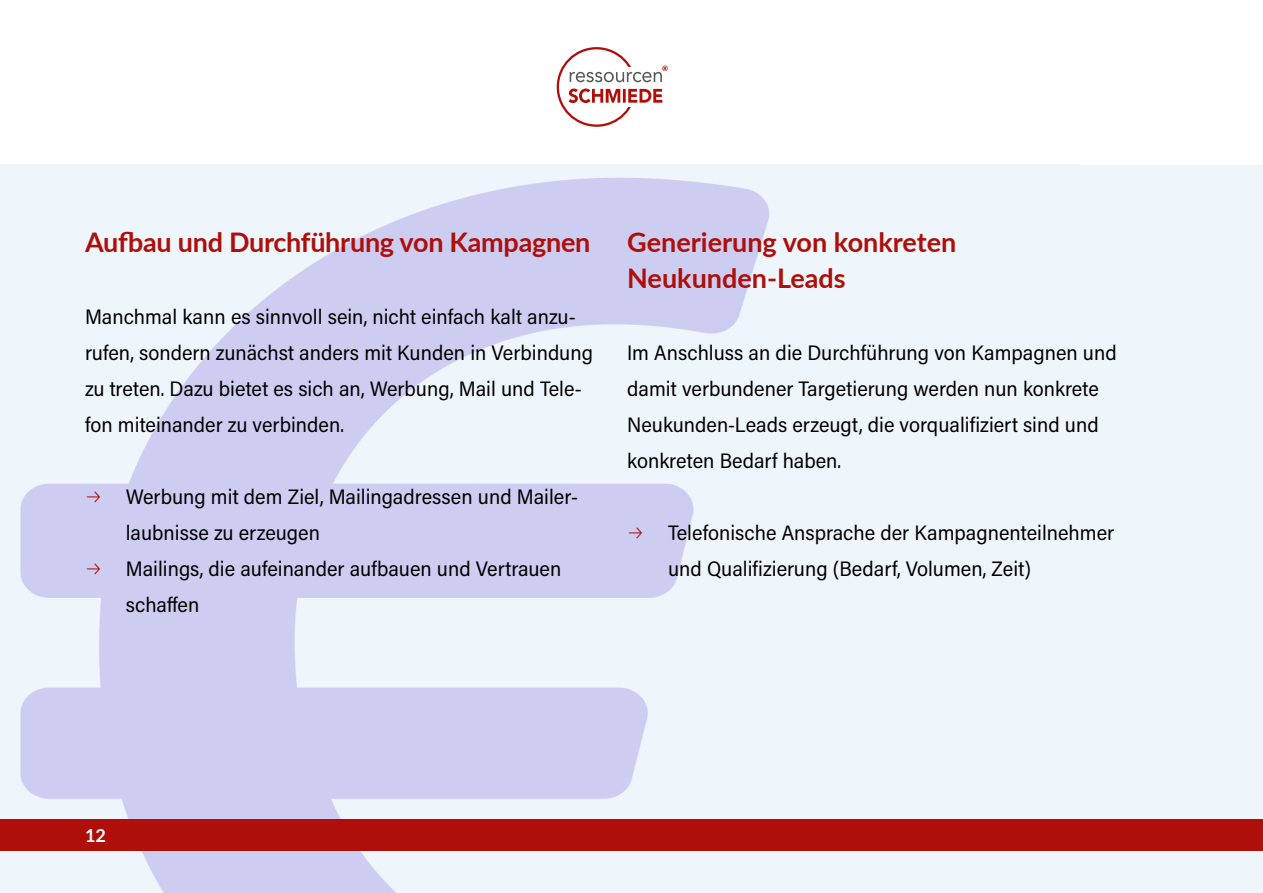
<style>
.page{position:relative;width:1263px;height:893px;background:#fff}
.page>*{position:absolute;margin:0;border:0;box-sizing:border-box;transform-origin:0 0}
.t1{font:700 27px/36px "Lato";letter-spacing:-.01em;color:#ae0f0a}
.t2{font:21px/36px "Acumin Pro Semi Cond";color:#000}
.t3{font:700 18px "Lato";color:#fff}
</style>
<div class="page">
<div style="left:557px;top:47px;width:79px;height:80px;border:2px solid #ae0f0a;border-radius:50%"></div>
<div style="left:566px;top:67px;width:102px;height:40px;background:#fff"></div>
<svg style="left:568px;top:89px;width:94px;height:14px"></svg>
<svg style="left:570px;top:66px;width:98px;height:16px"></svg>
<div style="left:0;top:165px;width:1263px;height:728px;background:#eff6fb"></div>
<img style="left:0;top:177px;width:1080px;height:716px">
<div style="left:0;top:819px;width:1263px;height:31px;background:#ae0f0a"></div>
<svg style="left:87px;top:491px;width:13px;height:12px"></svg>
<svg style="left:87px;top:563px;width:13px;height:12px"></svg>
<svg style="left:629px;top:527px;width:13px;height:12px"></svg>
<p class="t1" style="left:85px;top:223px;width:507px">Aufbau und Durchführung von Kampagnen</p>
<p class="t2" style="left:85px;top:298px;width:509px">Manchmal kann es sinnvoll sein, nicht einfach kalt anzu&shy;rufen, sondern zunächst anders mit Kunden in Verbindung zu treten. Dazu bietet es sich an, Werbung, Mail und Tele&shy;fon miteinander zu verbinden.</p>
<p class="t2" style="left:126px;top:478px;width:454px">Werbung mit dem Ziel, Mailingadressen und Mailer&shy;laubnisse zu erzeugen<br>Mailings, die aufeinander aufbauen und Vertrauen schaffen</p>
<p class="t1" style="left:627px;top:223px;width:331px">Generierung von konkreten<br>Neukunden-Leads</p>
<p class="t2" style="left:627px;top:334px;width:491px">Im Anschluss an die Durchführung von Kampagnen und damit verbundener Targetierung werden nun konkrete Neukunden-Leads erzeugt, die vorqualifiziert sind und konkreten Bedarf haben.</p>
<p class="t2" style="left:668px;top:514px;width:448px">Telefonische Ansprache der Kampagnenteilnehmer und Qualifizierung (Bedarf, Volumen, Zeit)</p>
<p class="t3" style="left:85px;top:822px;width:22px">12</p>
</div>
